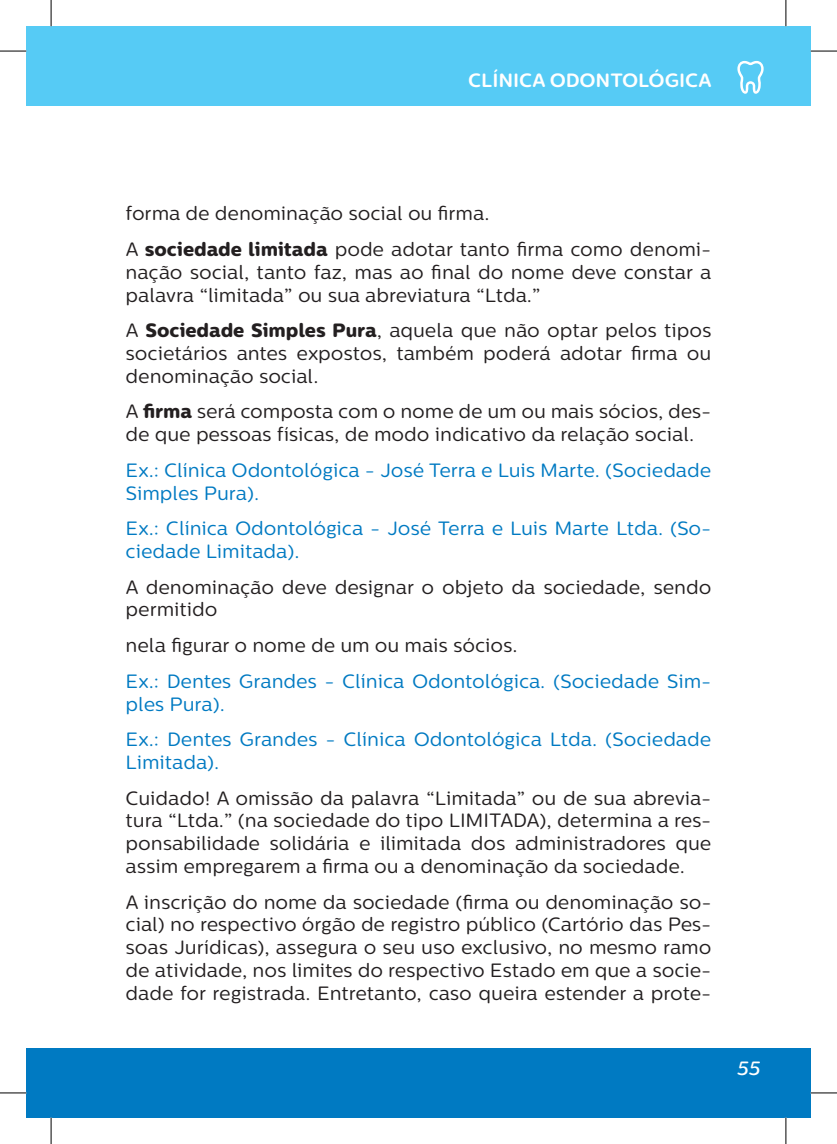
<style>
.page{position:relative;width:837px;height:1144px;background:#fff}
.page>*{position:absolute;margin:0;border:0;box-sizing:border-box;transform-origin:0 0}
.t1{font:19.25px/22.8px "Centrale Sans Rounded";letter-spacing:-.005em;color:#231f20}
.t2{font:19.25px/22.8px "Centrale Sans Rounded";letter-spacing:-.005em;color:#007ac2}
.t3{font:700 19.25px "Centrale Sans Rounded";letter-spacing:-.005em;color:#fff}
.t4{font:19.25px "Centrale Sans Rounded Medium Itali";color:#fff}
.s1{font-weight:800}
</style>
<div class="page">
<div style="left:51px;top:1048px;width:759px;height:70px;background:#007ac2"></div>
<div style="left:51px;top:26px;width:759px;height:80px;background:#56cbf5"></div>
<svg style="left:737px;top:61px;width:26px;height:33px"></svg>
<div style="left:26px;top:1048px;width:25px;height:70px;background:#007ac2"></div>
<div style="left:26px;top:26px;width:25px;height:80px;background:#56cbf5"></div>
<svg style="left:0;top:51px;width:26px;height:1px"></svg>
<svg style="left:810px;top:51px;width:26px;height:1px"></svg>
<svg style="left:0;top:1092px;width:26px;height:1px"></svg>
<svg style="left:810px;top:1092px;width:26px;height:1px"></svg>
<svg style="left:51px;top:0;width:1px;height:26px"></svg>
<svg style="left:51px;top:1118px;width:1px;height:26px"></svg>
<svg style="left:785px;top:0;width:1px;height:26px"></svg>
<svg style="left:785px;top:1118px;width:1px;height:26px"></svg>
<p class="t3" style="left:468px;top:68px;width:245px">CLÍNICA ODONTOLÓGICA</p>
<p class="t1" style="left:125px;top:196px;width:587px;line-height:35.7px">forma de denominação social ou firma.<br>A <span class="s1">sociedade limitada</span> pode adotar tanto firma como denomi-</p>
<p class="t1" style="left:125px;top:261px;width:587px">nação social, tanto faz, mas ao final do nome deve constar a palavra “limitada” ou sua abreviatura “Ltda.”</p>
<p class="t1" style="left:125px;top:319px;width:587px;text-align:justify">A <span class="s1">Sociedade Simples Pura</span>, aquela que não optar pelos tipos societários antes expostos, também poderá adotar firma ou denominação social.</p>
<p class="t1" style="left:125px;top:400px;width:587px">A <span class="s1">firma</span> será composta com o nome de um ou mais sócios, des&shy;de que pessoas físicas, de modo indicativo da relação social.</p>
<p class="t2" style="left:125px;top:459px;width:587px">Ex.: Clínica Odontológica - José Terra e Luis Marte. (Sociedade<br>Simples Pura).</p>
<p class="t2" style="left:125px;top:517px;width:587px">Ex.: Clínica Odontológica - José Terra e Luis Marte Ltda. (So&shy;ciedade Limitada).</p>
<p class="t1" style="left:125px;top:576px;width:587px">A denominação deve designar o objeto da sociedade, sendo permitido</p>
<p class="t1" style="left:125px;top:634px;width:393px">nela figurar o nome de um ou mais sócios.</p>
<p class="t2" style="left:125px;top:670px;width:587px">Ex.: Dentes Grandes - Clínica Odontológica. (Sociedade Sim&shy;ples Pura).</p>
<p class="t2" style="left:125px;top:728px;width:587px">Ex.: Dentes Grandes - Clínica Odontológica Ltda. (Sociedade<br>Limitada).</p>
<p class="t1" style="left:125px;top:786px;width:587px;text-align:justify">Cuidado! A omissão da palavra “Limitada” ou de sua abrevia&shy;tura “Ltda.” (na sociedade do tipo LIMITADA), determina a res&shy;ponsabilidade solidária e ilimitada dos administradores que assim empregarem a firma ou a denominação da sociedade.</p>
<p class="t1" style="left:125px;top:890px;width:587px;text-align:justify">A inscrição do nome da sociedade (firma ou denominação so&shy;cial) no respectivo órgão de registro público (Cartório das Pes&shy;soas Jurídicas), assegura o seu uso exclusivo, no mesmo ramo de atividade, nos limites do respectivo Estado em que a socie&shy;dade for registrada. Entretanto, caso queira estender a prote-</p>
<p class="t4" style="left:737px;top:1057px;width:25px">55</p>
</div>
